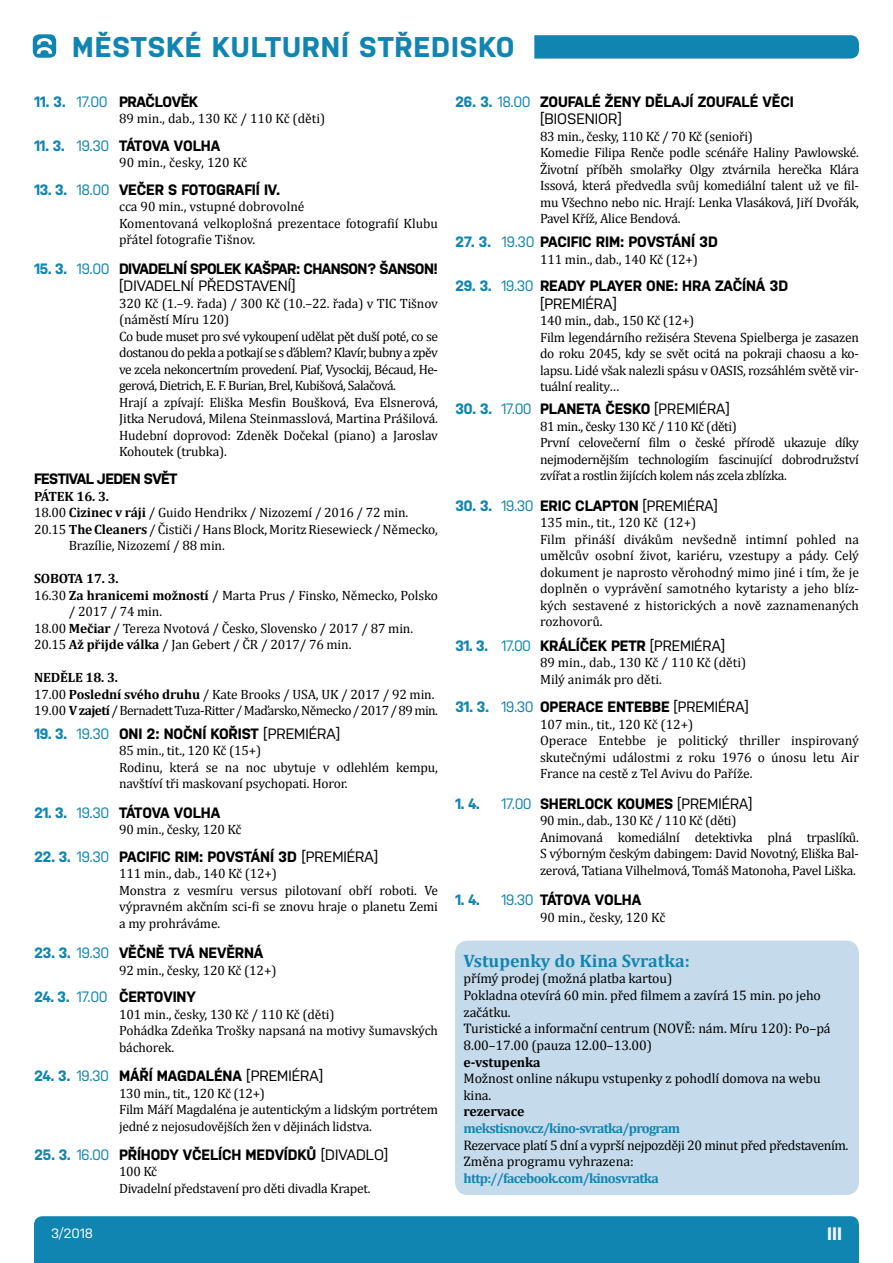
<style>
.page{position:relative;width:893px;height:1263px;background:#fff}
.page>*{position:absolute;margin:0;border:0;box-sizing:border-box;transform-origin:0 0}
.t1{font:700 28.5px "Nudista";color:#1185b1}
.t2{font:700 18px "Cambria";color:#1185b1}
.t3{font:700 18px "Nudista";color:#fff}
.t4{font:700 15px/17.5px "Nudista";letter-spacing:-.01em;color:#000}
.t5{font:700 15px/17.5px "Nudista";letter-spacing:-.04em;color:#000}
.t6{font:700 15px "Nudista";letter-spacing:-.03em;color:#000}
.t7{font:700 15px "Nudista";color:#1185b1}
.t8{font:13.8px/16.6px "Cambria";letter-spacing:-.01em;color:#000}
.t9{font:13.8px/16.6px "Cambria";letter-spacing:-.03em;color:#000}
.t10{font:700 13.8px "Cambria";letter-spacing:-.05em;color:#1185b1}
.t11{font:700 13.8px "Cambria";letter-spacing:-.01em;color:#000}
.t12{font:13.5px/16.5px "Cambria";letter-spacing:-.02em;color:#000}
.t13{font:13.5px/16.5px "Cambria";color:#000}
.t14{font:13.5px/16.5px "Cambria";letter-spacing:-.04em;color:#000}
.t15{font:700 13.5px "Cambria";letter-spacing:-.01em;color:#000}
.t16{font:13.5px "Cambria";letter-spacing:.01em;color:#000}
.t17{font:13.5px "Nudista";color:#fff}
.s1{color:#1185b1}
.s2{font-weight:400;color:#1185b1}
.s3{font-weight:400}
.s4{font-weight:700}
</style>
<div class="page">
<div style="left:34px;top:1216px;width:825px;height:47px;background:#1185b1"></div>
<div style="left:82px;top:35px;width:777px;height:24px;background:#1185b1;border-radius:9px"></div>
<div style="left:72px;top:31px;width:462px;height:30px;background:#fff"></div>
<div style="left:33px;top:34px;width:23px;height:24px;background:#1185b1;border-radius:6px"></div>
<svg style="left:37px;top:38px;width:15px;height:16px"></svg>
<div style="left:455px;top:940px;width:404px;height:255px;background:#c5dbeb;border-radius:13px"></div>
<h1 class="t1" style="left:72px;top:26px;width:41px">MĚSTSKÉ</h1>
<h1 class="t1" style="left:212px;top:26px;width:19px">KULTURNÍ</h1>
<h1 class="t1" style="left:359px;top:26px;width:18px">STŘEDISKO</h1>
<p class="t6" style="left:34px;top:91px;width:166px"><span class="s1">11. 3.</span> <span class="s2">17.00</span> PRAČLOVĚK</p>
<p class="t13" style="left:119px;top:110px;width:208px">89 min., dab., 130 Kč / 110 Kč (děti)</p>
<p class="t4" style="left:34px;top:135px;width:188px"><span class="s1">11. 3.</span> <span class="s2">19.30</span> TÁTOVA VOLHA</p>
<p class="t16" style="left:119px;top:155px;width:130px">90 min., česky, 120 Kč</p>
<p class="t4" style="left:34px;top:179px;width:248px"><span class="s1">13. 3.</span> <span class="s2">18.00</span> VEČER S FOTOGRAFIÍ IV.</p>
<p class="t13" style="left:119px;top:198px;width:320px">cca 90 min., vstupné dobrovolné<br>Komentovaná velkoplošná prezentace fotografií Klubu přátel fotografie Tišnov.</p>
<p class="t5" style="left:119px;top:258px;width:320px;text-indent:-85px"><span class="s1">15. 3.</span> <span class="s2">19.00</span> DIVADELNÍ SPOLEK KAŠPAR: CHANSON? ŠANSON! <span class="s3">[DIVADELNÍ PŘEDSTAVENÍ]</span></p>
<p class="t12" style="left:119px;top:295px;width:320px">320 Kč (1.–9. řada) / 300 Kč (10.–22. řada) v TIC Tišnov (náměstí Míru 120)<br>Co bude muset pro své vykoupení udělat pět duší poté, co se dostanou do pekla a potkají se s ďáblem? Klavír, bubny a zpěv ve zcela nekoncertním provedení. Piaf, Vysockij, Bécaud, He&shy;gerová, Dietrich, E. F. Burian, Brel, Kubišová, Salačová.<br>Hrají a zpívají: Eliška Mesfin Boušková, Eva Elsnerová, Jitka Nerudová, Milena Steinmasslová, Martina Prášilová.<br>Hudební doprovod: Zdeněk Dočekal (piano) a Jaroslav Kohoutek (trubka).</p>
<p class="t5" style="left:34px;top:469px;width:145px">FESTIVAL JEDEN SVĚT</p>
<p class="t15" style="left:34px;top:487px;width:77px">PÁTEK 16. 3.</p>
<p class="t12" style="left:34px;top:504px;width:376px">18.00 <span class="s4">Cizinec v ráji</span> / Guido Hendrikx / Nizozemí / 2016 / 72 min.</p>
<p class="t12" style="left:34px;top:521px;width:405px">20.15 <span class="s4">The Cleaners</span> / Čističi / Hans Block, Moritz Riesewieck / Německo,</p>
<p class="t12" style="left:69px;top:537px;width:157px">Brazílie, Nizozemí / 88 min.</p>
<p class="t15" style="left:34px;top:569px;width:86px">SOBOTA 17. 3.</p>
<p class="t12" style="left:34px;top:587px;width:405px">16.30 <span class="s4">Za hranicemi možností</span> / Marta Prus / Finsko, Německo, Polsko</p>
<p class="t12" style="left:69px;top:603px;width:95px">/ 2017 / 74 min.</p>
<p class="t12" style="left:34px;top:620px;width:381px">18.00 <span class="s4">Mečiar</span> / Tereza Nvotová / Česko, Slovensko / 2017 / 87 min.</p>
<p class="t12" style="left:34px;top:636px;width:319px">20.15 <span class="s4">Až přijde válka</span> / Jan Gebert / ČR / 2017/ 76 min.</p>
<p class="t14" style="left:34px;top:669px;width:405px"><span class="s4">NEDĚLE 18. 3.<br></span>17.00 <span class="s4">Poslední svého druhu</span> / Kate Brooks / USA, UK / 2017 / 92 min.<br>19.00 <span class="s4">V zajetí</span>/ Bernadett Tuza-Ritter / Maďarsko, Německo / 2017 / 89 min.</p>
<p class="t4" style="left:34px;top:723px;width:308px"><span class="s1">19. 3.</span> <span class="s2">19.30</span> ONI 2: NOČNÍ KOŘIST <span class="s3">[PREMIÉRA]</span></p>
<p class="t12" style="left:119px;top:742px;width:320px">85 min., tit., 120 Kč (15+)<br>Rodinu, která se na noc ubytuje v odlehlém kempu, navštíví tři maskovaní psychopati. Horor.</p>
<p class="t4" style="left:34px;top:802px;width:188px"><span class="s1">21. 3.</span> <span class="s2">19.30</span> TÁTOVA VOLHA</p>
<p class="t12" style="left:119px;top:821px;width:124px">90 min., česky, 120 Kč</p>
<p class="t4" style="left:34px;top:846px;width:346px"><span class="s1">22. 3.</span> <span class="s2">19.30</span> PACIFIC RIM: POVSTÁNÍ 3D <span class="s3">[PREMIÉRA]</span></p>
<p class="t12" style="left:119px;top:865px;width:320px">111 min., dab., 140 Kč (12+)<br>Monstra z vesmíru versus pilotovaní obří roboti. Ve výpravném akčním sci-fi se znovu hraje o planetu Zemi a my prohráváme.</p>
<p class="t4" style="left:34px;top:943px;width:231px"><span class="s1">23. 3.</span> <span class="s2">19.30</span> VĚČNĚ TVÁ NEVĚRNÁ</p>
<p class="t12" style="left:119px;top:962px;width:159px">92 min., česky, 120 Kč (12+)</p>
<p class="t4" style="left:34px;top:987px;width:163px"><span class="s1">24. 3.</span> <span class="s2">17.00</span> ČERTOVINY</p>
<p class="t12" style="left:119px;top:1005px;width:320px">101 min., česky, 130 Kč / 110 Kč (děti)<br>Pohádka Zdeňka Trošky napsaná na motivy šumavských báchorek.</p>
<p class="t4" style="left:34px;top:1066px;width:291px"><span class="s1">24. 3.</span> <span class="s2">19.30</span> MÁŘÍ MAGDALÉNA <span class="s3">[PREMIÉRA]</span></p>
<p class="t12" style="left:119px;top:1084px;width:320px">130 min., tit., 120 Kč (12+)<br>Film Máří Magdaléna je autentickým a lidským portrétem jedné z nejosudovějších žen v dějinách lidstva.</p>
<p class="t4" style="left:34px;top:1145px;width:356px"><span class="s1">25. 3.</span> <span class="s2">16.00</span> PŘÍHODY VČELÍCH MEDVÍDKŮ <span class="s3">[DIVADLO]</span></p>
<p class="t12" style="left:119px;top:1163px;width:253px">100 Kč<br>Divadelní představení pro děti divadla Krapet.</p>
<p class="t4" style="left:540px;top:92px;width:255px;text-indent:-85px"><span class="s1">26. 3.</span> <span class="s2">18.00</span> ZOUFALÉ ŽENY DĚLAJÍ ZOUFALÉ VĚCI <span class="s3">[BIOSENIOR]</span></p>
<p class="t12" style="left:540px;top:128px;width:320px">83 min., česky, 110 Kč / 70 Kč (senioři)<br>Komedie Filipa Renče podle scénáře Haliny Pawlowské.<br>Životní příběh smolařky Olgy ztvárnila herečka Klára Issová, která předvedla svůj komediální talent už ve fil&shy;mu Všechno nebo nic. Hrají: Lenka Vlasáková, Jiří Dvořák, Pavel Kříž, Alice Bendová.</p>
<p class="t4" style="left:455px;top:232px;width:264px"><span class="s1">27. 3.</span> <span class="s2">19.30</span> PACIFIC RIM: POVSTÁNÍ 3D</p>
<p class="t12" style="left:540px;top:251px;width:160px">111 min., dab., 140 Kč (12+)</p>
<p class="t4" style="left:540px;top:276px;width:250px;text-indent:-85px"><span class="s1">29. 3.</span> <span class="s2">19.30</span> READY PLAYER ONE: HRA ZAČÍNÁ 3D <span class="s3">[PREMIÉRA]</span></p>
<p class="t12" style="left:540px;top:312px;width:320px">140 min., dab., 150 Kč (12+)<br>Film legendárního režiséra Stevena Spielberga je zasazen do roku 2045, kdy se svět ocitá na pokraji chaosu a ko&shy;lapsu. Lidé však nalezli spásu v OASIS, rozsáhlém světě vir&shy;tuální reality…</p>
<p class="t4" style="left:455px;top:399px;width:276px"><span class="s1">30. 3.</span> <span class="s2">17.00</span> PLANETA ČESKO <span class="s3">[PREMIÉRA]</span></p>
<p class="t12" style="left:540px;top:418px;width:320px">81 min., česky 130 Kč / 110 Kč (děti)<br>První celovečerní film o české přírodě ukazuje díky nejmodernějším technologiím fascinující dobrodružství zvířat a rostlin žijících kolem nás zcela zblízka.</p>
<p class="t4" style="left:455px;top:495px;width:264px"><span class="s1">30. 3.</span> <span class="s2">19.30</span> ERIC CLAPTON <span class="s3">[PREMIÉRA]</span></p>
<p class="t13" style="left:540px;top:514px;width:320px">135 min., tit., 120 Kč (12+)<br>Film přináší divákům nevšedně intimní pohled na umělcův osobní život, kariéru, vzestupy a pády. Celý dokument je naprosto věrohodný mimo jiné i tím, že je doplněn o vyprávění samotného kytaristy a jeho blíz&shy;kých sestavené z historických a nově zaznamenaných rozhovorů.</p>
<p class="t4" style="left:455px;top:636px;width:272px"><span class="s1">31. 3.</span> <span class="s2">17.00</span> KRÁLÍČEK PETR <span class="s3">[PREMIÉRA]</span></p>
<p class="t13" style="left:540px;top:654px;width:208px">89 min., dab., 130 Kč / 110 Kč (děti)<br>Milý animák pro děti.</p>
<p class="t4" style="left:455px;top:697px;width:295px"><span class="s1">31. 3.</span> <span class="s2">19.30</span> OPERACE ENTEBBE <span class="s3">[PREMIÉRA]</span></p>
<p class="t13" style="left:540px;top:716px;width:320px">107 min., tit., 120 Kč (12+)<br>Operace Entebbe je politický thriller inspirovaný skutečnými událostmi z roku 1976 o únosu letu Air France na cestě z Tel Avivu do Paříže.</p>
<p class="t7" style="left:455px;top:793px;width:27px">1. 4.</p>
<p class="t4" style="left:501px;top:794px;width:253px"><span class="s2">17.00</span> SHERLOCK KOUMES <span class="s3">[PREMIÉRA]</span></p>
<p class="t12" style="left:540px;top:812px;width:320px">90 min., dab., 130 Kč / 110 Kč (děti)<br>Animovaná komediální detektivka plná trpaslíků.<br>S výborným českým dabingem: David Novotný, Eliška Bal&shy;zerová, Tatiana Vilhelmová, Tomáš Matonoha, Pavel Liška.</p>
<p class="t7" style="left:455px;top:889px;width:27px">1. 4.</p>
<p class="t4" style="left:501px;top:890px;width:141px"><span class="s2">19.30</span> TÁTOVA VOLHA</p>
<p class="t13" style="left:540px;top:909px;width:127px">90 min., česky, 120 Kč</p>
<h2 class="t2" style="left:463px;top:948px;width:228px">Vstupenky do Kina Svratka:</h2>
<p class="t8" style="left:463px;top:970px;width:369px">přímý prodej (možná platba kartou)<br>Pokladna otevírá 60 min. před filmem a zavírá 15 min. po jeho začátku.<br>Turistické a informační centrum (NOVĚ: nám. Míru 120): Po–pá 8.00–17.00 (pauza 12.00–13.00)</p>
<p class="t11" style="left:463px;top:1052px;width:79px">e-vstupenka</p>
<p class="t8" style="left:463px;top:1070px;width:359px">Možnost online nákupu vstupenky z pohodlí domova na webu kina.</p>
<p class="t11" style="left:463px;top:1102px;width:63px">rezervace</p>
<p class="t10" style="left:463px;top:1119px;width:218px">mekstisnov.cz/kino-svratka/program</p>
<p class="t9" style="left:463px;top:1137px;width:386px">Rezervace platí 5 dní a vyprší nejpozději 20 minut před představením.<br>Změna programu vyhrazena:</p>
<p class="t10" style="left:463px;top:1168px;width:197px">http://facebook.com/kinosvratka</p>
<p class="t17" style="left:51px;top:1224px;width:44px">3/2018</p>
<h2 class="t3" style="left:827px;top:1220px;width:16px">III</h2>
</div>
